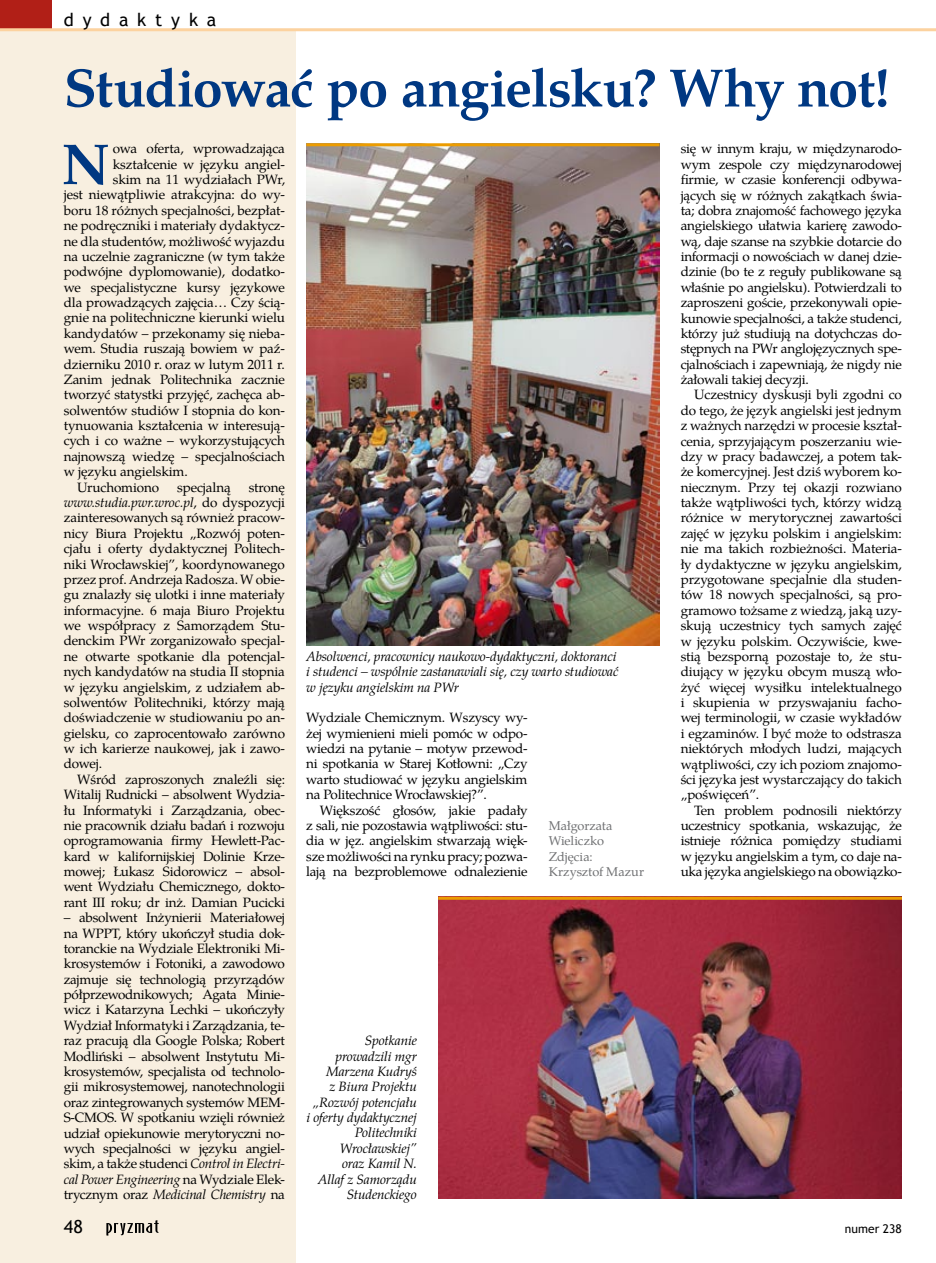
<style>
.page{position:relative;width:936px;height:1263px;background:#fff}
.page>*{position:absolute;margin:0;border:0;box-sizing:border-box;transform-origin:0 0}
.t1{font:700 57.75px "Te X Gyre Pagella";color:#003882}
.t2{font:700 54px "Te X Gyre Pagella";letter-spacing:-.02em;color:#003882}
.t3{font:18px "Trebuchet MS";letter-spacing:.49em;color:#000}
.t4{font:13.5px/15.5px "Te X Gyre Pagella";letter-spacing:-.01em;color:#000;text-align:justify}
.t5{font:italic 13.5px/15.5px "Te X Gyre Pagella";letter-spacing:-.01em;color:#000}
.t6{font:12.75px/15.5px "Te X Gyre Pagella";letter-spacing:-.005em;color:#707173}
.t7{font:12px "Trebuchet MS";letter-spacing:.005em;color:#000}
.s1{font-style:italic}
</style>
<div class="page">
<div style="left:0;top:30px;width:296px;height:1233px;background:#f8efe0"></div>
<img style="left:306px;top:146px;width:353px;height:499px">
<hr style="left:306px;top:143px;width:353px;height:3px;background:#ec9c00">
<img style="left:438px;top:900px;width:463px;height:299px">
<hr style="left:438px;top:897px;width:463px;height:3px;background:#ec9c00">
<div style="left:0;top:0;width:51px;height:30px;background:#b11f17"></div>
<hr style="left:0;top:28px;width:935px;height:3px;background:#fcd29f">
<svg style="left:106px;top:1220px;width:53px;height:16px"></svg>
<h3 class="t3" style="left:64px;top:9px;width:154px">dydaktyka</h3>
<h2 class="t2" style="left:64px;top:47px;width:827px">Studiować po angielsku? Why not!</h2>
<h1 class="t1" style="left:62px;top:121px;width:50px">N</h1>
<p class="t4" style="left:113px;top:140px;width:174px">owa oferta, wprowadzająca</p>
<p class="t4" style="left:113px;top:155px;width:174px">kształcenie w języku angiel-</p>
<p class="t4" style="left:113px;top:171px;width:174px">skim na 11 wydziałach PWr,</p>
<p class="t4" style="left:64px;top:186px;width:223px">jest niewątpliwie atrakcyjna: do wy-</p>
<p class="t4" style="left:64px;top:202px;width:223px">boru 18 różnych specjalności, bezpłat-</p>
<p class="t4" style="left:64px;top:217px;width:223px">ne podręczniki i materiały dydaktycz-</p>
<p class="t4" style="left:64px;top:232px;width:223px">ne dla studentów, możliwość wyjazdu</p>
<p class="t4" style="left:64px;top:248px;width:223px">na uczelnie zagraniczne (w tym także</p>
<p class="t4" style="left:64px;top:263px;width:223px">podwójne dyplomowanie), dodatko-</p>
<p class="t4" style="left:64px;top:278px;width:223px">we specjalistyczne kursy językowe</p>
<p class="t4" style="left:64px;top:294px;width:223px">dla prowadzących zajęcia… Czy ścią-</p>
<p class="t4" style="left:64px;top:309px;width:223px">gnie na politechniczne kierunki wielu</p>
<p class="t4" style="left:64px;top:325px;width:223px">kandydatów – przekonamy się nieba-</p>
<p class="t4" style="left:64px;top:340px;width:223px">wem. Studia ruszają bowiem w paź-</p>
<p class="t4" style="left:64px;top:355px;width:223px">dzierniku 2010 r. oraz w lutym 2011 r.</p>
<p class="t4" style="left:64px;top:371px;width:223px">Zanim jednak Politechnika zacznie</p>
<p class="t4" style="left:64px;top:386px;width:223px">tworzyć statystki przyjęć, zachęca ab-</p>
<p class="t4" style="left:64px;top:401px;width:223px">solwentów studiów I stopnia do kon-</p>
<p class="t4" style="left:64px;top:417px;width:223px">tynuowania kształcenia w interesują-</p>
<p class="t4" style="left:64px;top:432px;width:223px">cych i co ważne – wykorzystujących</p>
<p class="t4" style="left:64px;top:448px;width:223px">najnowszą wiedzę – specjalnościach</p>
<p class="t4" style="left:64px;top:463px;width:125px">w języku angielskim.</p>
<p class="t4" style="left:77px;top:478px;width:83px">Uruchomiono</p>
<p class="t4" style="left:177px;top:478px;width:55px">specjalną</p>
<p class="t4" style="left:64px;top:478px;width:223px;text-indent:185px">stronę <span class="s1">www.studia.pwr.wroc.pl</span>, do dyspozycji zainteresowanych są również pracow&shy;nicy Biura Projektu „Rozwój poten&shy;cjału i oferty dydaktycznej Politech&shy;niki Wrocławskiej”, koordynowanego przez prof. Andrzeja Radosza. W obie&shy;gu znalazły się ulotki i inne materiały informacyjne. 6 maja Biuro Projektu we współpracy z Samorządem Stu&shy;denckim PWr zorganizowało specjal&shy;ne otwarte spotkanie dla potencjal&shy;nych kandydatów na studia II stopnia w języku angielskim, z udziałem ab&shy;solwentów Politechniki, którzy mają doświadczenie w studiowaniu po an&shy;gielsku, co zaprocentowało zarówno w ich karierze naukowej, jak i zawo&shy;dowej.</p>
<p class="t4" style="left:64px;top:770px;width:223px;text-indent:14px">Wśród zaproszonych znaleźli się:<br>Witalij Rudnicki – absolwent Wydzia&shy;łu Informatyki i Zarządzania, obec&shy;nie pracownik działu badań i rozwoju oprogramowania firmy Hewlett-Pac&shy;kard w kalifornijskiej Dolinie Krze&shy;mowej; Łukasz Sidorowicz – absol&shy;went Wydziału Chemicznego, dokto&shy;rant III roku; dr inż. Damian Pucicki</p>
<p class="t4" style="left:64px;top:909px;width:223px">– absolwent Inżynierii Materiałowej na WPPT, który ukończył studia dok&shy;toranckie na Wydziale Elektroniki Mi&shy;krosystemów i Fotoniki, a zawodowo zajmuje się technologią przyrządów półprzewodnikowych; Agata Minie&shy;wicz i Katarzyna Lechki – ukończyły Wydział Informatyki i Zarządzania, te&shy;raz pracują dla Google Polska; Robert Modliński – absolwent Instytutu Mi&shy;krosystemów, specjalista od technolo&shy;gii mikrosystemowej, nanotechnologii oraz zintegrowanych systemów MEM-S-CMOS. W spotkaniu wzięli również udział opiekunowie merytoryczni no&shy;wych specjalności w języku angiel&shy;skim, a także studenci <span class="s1">Control in Electri&shy;cal Power Engineering</span> na Wydziale Elek&shy;trycznym oraz <span class="s1">Medicinal Chemistry</span> na</p>
<h3 class="t3" style="left:64px;top:1216px;width:20px">48</h3>
<p class="t5" style="left:306px;top:647px;width:314px">Absolwenci, pracownicy naukowo-dydaktyczni, doktoranci i studenci – wspólnie zastanawiali się, czy warto studiować w języku angielskim na PWr</p>
<p class="t4" style="left:306px;top:709px;width:223px">Wydziale Chemicznym. Wszyscy wy&shy;żej wymienieni mieli pomóc w odpo&shy;wiedzi na pytanie – motyw przewod&shy;ni spotkania w Starej Kotłowni: „Czy warto studiować w języku angielskim na Politechnice Wrocławskiej?”.</p>
<p class="t4" style="left:306px;top:801px;width:223px;text-indent:14px">Większość głosów, jakie padały z sali, nie pozostawia wątpliwości: stu&shy;dia w jęz. angielskim stwarzają więk&shy;sze możliwości na rynku pracy; pozwa&shy;lają na bezproblemowe odnalezienie</p>
<p class="t6" style="left:549px;top:817px;width:97px">Małgorzata<br>Wieliczko<br>Zdjęcia:<br>Krzysztof Mazur</p>
<p class="t5" style="left:306px;top:1032px;width:112px;text-align:right">Spotkanie prowadzili mgr<br>Marzena Kudryś<br>z Biura Projektu „Rozwój potencjału i oferty dydaktycznej<br>Politechniki<br>Wrocławskiej”<br>oraz Kamil N.<br>Allaf z Samorządu<br>Studenckiego</p>
<p class="t4" style="left:680px;top:140px;width:223px">się w innym kraju, w międzynarodo&shy;wym zespole czy międzynarodowej firmie, w czasie konferencji odbywa&shy;jących się w różnych zakątkach świa&shy;ta; dobra znajomość fachowego języka angielskiego ułatwia karierę zawodo&shy;wą, daje szanse na szybkie dotarcie do informacji o nowościach w danej dzie&shy;dzinie (bo te z reguły publikowane są właśnie po angielsku). Potwierdzali to zaproszeni goście, przekonywali opie&shy;kunowie specjalności, a także studenci, którzy już studiują na dotychczas do&shy;stępnych na PWr anglojęzycznych spe&shy;cjalnościach i zapewniają, że nigdy nie żałowali takiej decyzji.</p>
<p class="t4" style="left:680px;top:386px;width:223px;text-indent:14px">Uczestnicy dyskusji byli zgodni co do tego, że język angielski jest jednym z ważnych narzędzi w procesie kształ&shy;cenia, sprzyjającym poszerzaniu wie&shy;dzy w pracy badawczej, a potem tak&shy;że komercyjnej. Jest dziś wyborem ko&shy;niecznym. Przy tej okazji rozwiano także wątpliwości tych, którzy widzą różnice w merytorycznej zawartości zajęć w języku polskim i angielskim: nie ma takich rozbieżności. Materia&shy;ły dydaktyczne w języku angielskim, przygotowane specjalnie dla studen&shy;tów 18 nowych specjalności, są pro&shy;gramowo tożsame z wiedzą, jaką uzy&shy;skują uczestnicy tych samych zajęć w języku polskim. Oczywiście, kwe&shy;stią bezsporną pozostaje to, że stu&shy;diujący w języku obcym muszą wło&shy;żyć więcej wysiłku intelektualnego i skupienia w przyswajaniu facho&shy;wej terminologii, w czasie wykładów i egzaminów. I być może to odstrasza niektórych młodych ludzi, mających wątpliwości, czy ich poziom znajomo&shy;ści języka jest wystarczający do takich „poświęceń”.</p>
<p class="t4" style="left:680px;top:801px;width:223px;text-indent:14px">Ten problem podnosili niektórzy uczestnicy spotkania, wskazując, że istnieje różnica pomiędzy studiami w języku angielskim a tym, co daje na&shy;uka języka angielskiego na obowiązko-</p>
<p class="t7" style="left:844px;top:1221px;width:59px">numer 238</p>
</div>
